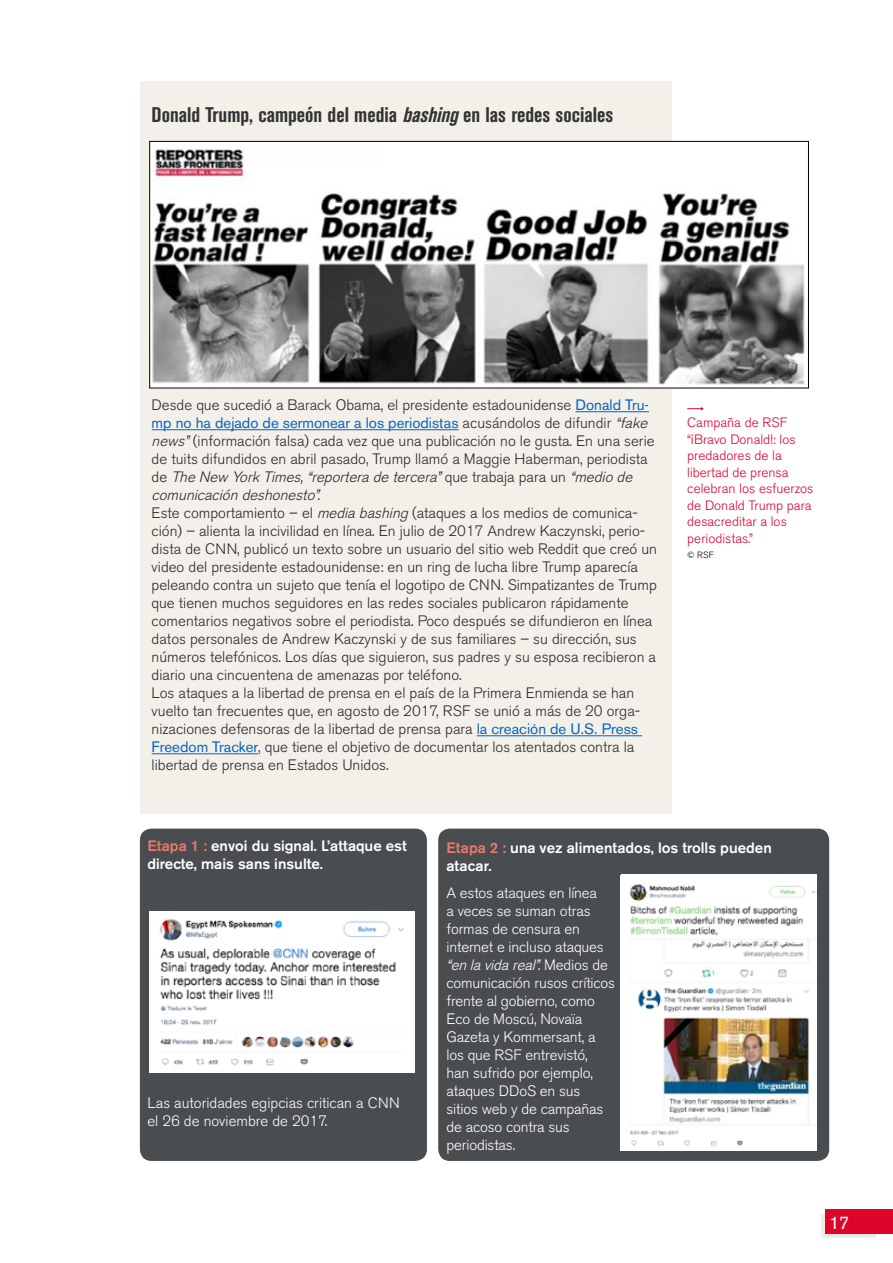
<style>
.page{position:relative;width:893px;height:1263px;background:#fff}
.page>*{position:absolute;margin:0;border:0;box-sizing:border-box;transform-origin:0 0}
.t1{font:700 condensed 21px "Akzidenz Grotesk BE";color:#333}
.t2{font:18px "Akzidenz Grotesk";color:#fff}
.t3{font:300 15px/18px "Akzidenz Grotesk BE";color:#282828}
.t4{font:300 15px/18px "Akzidenz Grotesk BE";letter-spacing:-.01em;color:#fff}
.t5{font:500 15px/18px "Akzidenz Grotesk BE";color:#fff}
.t6{font:300 13.5px/16.5px "Akzidenz Grotesk BE";color:#dd052b}
.t7{font:300 9px "Akzidenz Grotesk BE";color:#000}
.s1{font-style:italic}
.s2{font-weight:400;color:#0563c1}
.s3{color:#ea786a}
.s4{color:#eb7a6c}
</style>
<div class="page">
<div style="left:822px;top:1214px;width:54px;height:23px;background:#f0ede7"></div>
<div style="left:826px;top:1209px;width:67px;height:25px;background:#dd052b"></div>
<div style="left:140px;top:81px;width:531px;height:733px;background:#f3f0ea"></div>
<hr style="left:575px;top:411px;width:74px;height:1px;background:#0563c1">
<hr style="left:152px;top:429px;width:307px;height:1px;background:#0563c1">
<hr style="left:477px;top:735px;width:165px;height:1px;background:#0563c1">
<hr style="left:152px;top:753px;width:106px;height:1px;background:#0563c1">
<svg style="left:687px;top:407px;width:17px;height:4px"></svg>
<img style="left:151px;top:143px;width:654px;height:243px">
<div style="left:149px;top:141px;width:660px;height:247px;border:1px solid #000"></div>
<div style="left:140px;top:828px;width:287px;height:333px;background:#4a4d50;border-radius:12px"></div>
<div style="left:438px;top:828px;width:391px;height:333px;background:#4a4d50;border-radius:12px"></div>
<img style="left:149px;top:912px;width:265px;height:160px">
<img style="left:621px;top:876px;width:195px;height:275px">
<h1 class="t1" style="left:152px;top:103px;width:463px">Donald Trump, campeón del media <span class="s1">bashing</span>en las redes sociales</h1>
<p class="t3" style="left:152px;top:396px;width:507px">Desde que sucedió a Barack Obama, el presidente estadounidense <span class="s2">Donald Tru&shy;mp no ha dejado de sermonear a los periodistas</span> acusándolos de difundir <span class="s1">“fake news”</span>(información falsa) cada vez que una publicación no le gusta. En una serie de tuits difundidos en abril pasado, Trump llamó a Maggie Haberman, periodista d e <span class="s1">The New York Times,“reportera de tercera”</span>q u e t r a b aj a p a r a u n <span class="s1">“medio de comunicación deshonesto”.<br></span>Este comportamiento – el <span class="s1">media bashing</span> (ataques a los medios de comunica&shy;ción) – alienta la incivilidad en línea. En julio de 2017 Andrew Kaczynski, perio&shy;dista de CNN, publicó un texto sobre un usuario del sitio web Reddit que creó un video del presidente estadounidense: en un ring de lucha libre Trump aparecía peleando contra un sujeto que tenía el logotipo de CNN. Simpatizantes de Trump que tienen muchos seguidores en las redes sociales publicaron rápidamente comentarios negativos sobre el periodista. Poco después se difundieron en línea datos personales de Andrew Kaczynski y de sus familiares – su dirección, sus números telefónicos. Los días que siguieron, sus padres y su esposa recibieron a diario una cincuentena de amenazas por teléfono.<br>Los ataques a la libertad de prensa en el país de la Primera Enmienda se han vuelto tan frecuentes que, en agosto de 2017, RSF se unió a más de 20 orga&shy;nizaciones defensoras de la libertad de prensa para <span class="s2">la creación de U.S. Press Freedom Tracker</span>, que tiene el objetivo de documentar los atentados contra la libertad de prensa en Estados Unidos.</p>
<p class="t6" style="left:687px;top:414px;width:128px">Campaña de RSF “¡Bravo Donald!: los predadores de la libertad de prensa celebran los esfuerzos de Donald Trump para desacreditar a los periodistas.”</p>
<p class="t7" style="left:687px;top:549px;width:28px">© RSF</p>
<p class="t5" style="left:147px;top:837px;width:261px"><span class="s3">Etapa 1 :</span> envoi du signal. L’attaque est directe, mais sans insulte.</p>
<p class="t4" style="left:147px;top:1094px;width:254px">Las autoridades egipcias critican a CNN el 26 de noviembre de 2017.</p>
<p class="t5" style="left:446px;top:839px;width:327px"><span class="s4">Etapa 2 :</span> una vez alimentados, los trolls pueden atacar.</p>
<p class="t4" style="left:446px;top:884px;width:170px">A estos ataques en línea<br>a veces se suman otras formas de censura en internet e incluso ataques <span class="s1">“enlavidareal”.</span>M e d i o s d e comunicación rusos críticos frente al gobierno, como<br>Eco de Moscú, Novaïa<br>Gazeta y Kommersant, a los que RSF entrevistó,<br>han sufrido por ejemplo, ataques DDoS en sus sitios web y de campañas de acoso contra sus periodistas.</p>
<p class="t2" style="left:829px;top:1212px;width:22px">17</p>
</div>
